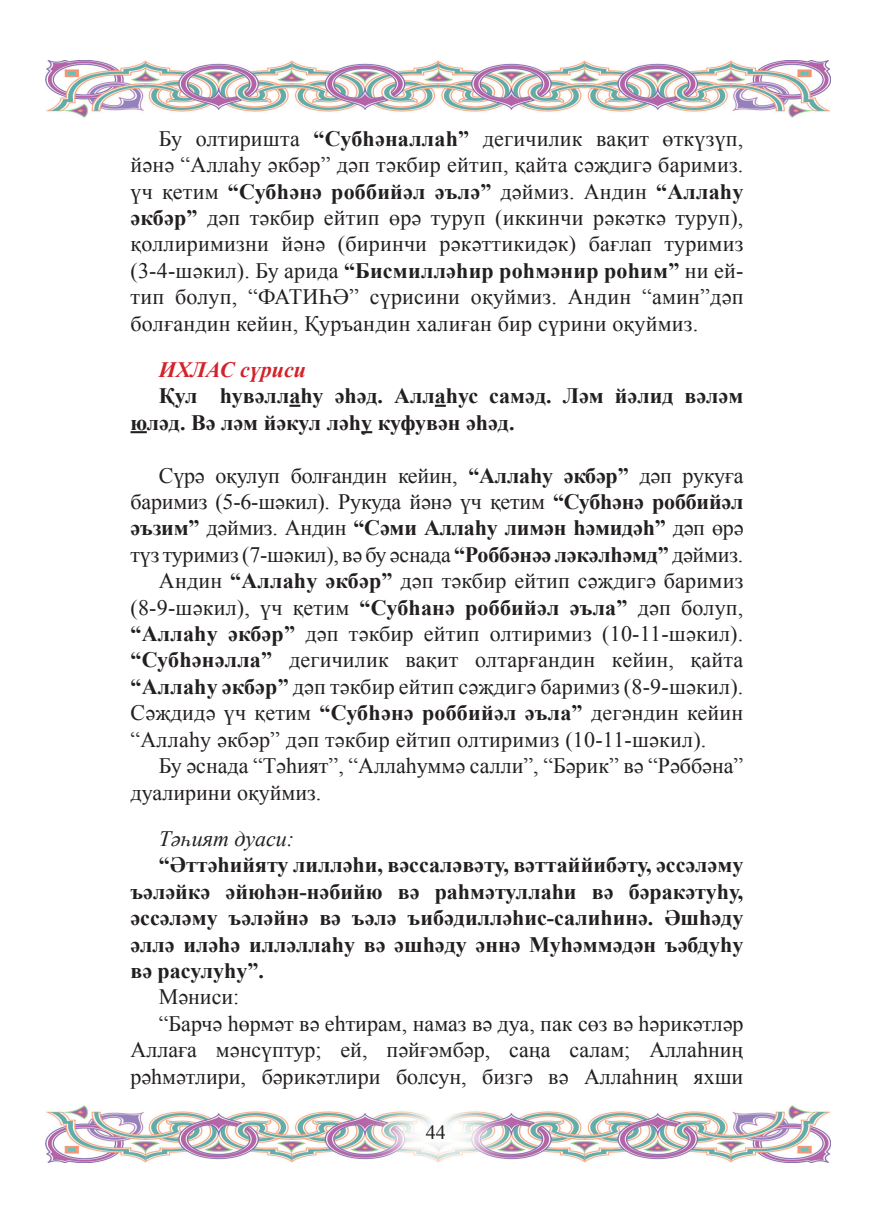
<style>
.page{position:relative;width:874px;height:1225px;background:#fff}
.page>*{position:absolute;margin:0;border:0;box-sizing:border-box;transform-origin:0 0}
.t1{font:22px/26.4px "Times New Roman";letter-spacing:.01em;color:#231f20;text-align:justify}
.t2{font:700 22px/26.4px "Times New Roman";color:#231f20}
.t3{font:22px "Times New Roman";letter-spacing:-.01em;color:#231f20}
.t4{font:italic 22px "Times New Roman";color:#231f20}
.t5{font:italic 700 22px "Times New Roman";color:#d1232a}
.t6{font:20px "Times New Roman";color:#231f20}
.s1{font-weight:700}
.s2{font-weight:400}
</style>
<div class="page">
<img style="left:45px;top:1105px;width:784px;height:57px">
<img style="left:45px;top:61px;width:784px;height:57px">
<svg style="left:289px;top:405px;width:11px;height:2px"></svg>
<svg style="left:434px;top:405px;width:11px;height:2px"></svg>
<svg style="left:130px;top:431px;width:17px;height:2px"></svg>
<svg style="left:361px;top:431px;width:11px;height:2px"></svg>
<p class="t1" style="left:130px;top:125px;width:614px;text-indent:28px">Бу олтиришта <span class="s1">“Субһәналлаһ”</span> дегичилик вақит өткүзүп, йәнә “Аллаһу әкбәр” дәп тәкбир ейтип, қайта сәҗдигә баримиз. үч қетим <span class="s1">“Субһәнә роббийәл әълә”</span> дәймиз. Андин <span class="s1">“Аллаһу әкбәр”</span> дәп тәкбир ейтип өрә туруп (иккинчи рәкәткә туруп), қоллиримизни йәнә (биринчи рәкәттикидәк) бағлап туримиз (3-4-шәкил). Бу арида <span class="s1">“Бисмилләһир роһмәнир роһим”</span> ни ей&shy;тип болуп, “Фатиһә</p>
<p class="t1" style="left:130px;top:283px;width:614px;text-indent:218px">” сүрисини оқуймиз. Андин “амин”дәп болғандин кейин, Қуръандин халиған бир сүрини оқуймиз.</p>
<p class="t5" style="left:159px;top:354px;width:149px">Ихлас сүриси</p>
<p class="t2" style="left:130px;top:382px;width:614px;text-indent:28px">Қул һувәллаһу әһәд. Аллаһус самәд. Ләм йәлид вәләм юләд. Вә ләм йәкул ләһу куфувән әһәд.</p>
<p class="t3" style="left:159px;top:460px;width:585px">Сүрә оқулуп болғандин кейин, <span class="s1">“Аллаһу әкбәр”</span> дәп рукуға</p>
<p class="t3" style="left:130px;top:487px;width:614px">баримиз (5-6-шәкил). Рукуда йәнә үч қетим <span class="s1">“Субһәнә роббийәл</span></p>
<p class="t2" style="left:130px;top:514px;width:614px">әъзим” <span class="s2">дәймиз. Андин</span> “Сәми Аллаһу лимән һәмидәһ” <span class="s2">дәп өрә</span></p>
<p class="t3" style="left:130px;top:539px;width:614px">түз туримиз (7-шәкил), вә бу әснада <span class="s1">“Роббәнәә ләкәлһәмд”</span> дәймиз.</p>
<p class="t1" style="left:159px;top:567px;width:585px">Андин <span class="s1">“Аллаһу әкбәр”</span> дәп тәкбир ейтип сәҗдигә баримиз</p>
<p class="t1" style="left:130px;top:594px;width:614px">(8-9-шәкил), үч қетим <span class="s1">“Субһанә роббийәл әъла”</span> дәп болуп,</p>
<p class="t1" style="left:130px;top:620px;width:614px"><span class="s1">“Аллаһу әкбәр”</span> дәп тәкбир ейтип олтиримиз (10-11-шәкил).</p>
<p class="t1" style="left:130px;top:646px;width:614px"><span class="s1">“Субһәнәлла”</span> дегичилик вақит олтарғандин кейин, қайта</p>
<p class="t1" style="left:130px;top:673px;width:614px"><span class="s1">“Аллаһу әкбәр”</span> дәп тәкбир ейтип сәҗдигә баримиз (8-9-шәкил).</p>
<p class="t1" style="left:130px;top:699px;width:614px">Сәҗдидә үч қетим <span class="s1">“Субһәнә роббийәл әъла”</span> дегәндин кейин</p>
<p class="t1" style="left:130px;top:726px;width:577px">“Аллаһу әкбәр” дәп тәкбир ейтип олтиримиз (10-11-шәкил).</p>
<p class="t1" style="left:159px;top:752px;width:585px">Бу әснада “Тәһият”, “Аллаһуммә салли”, “Бәрик” вә “Рәббәна”</p>
<p class="t1" style="left:130px;top:778px;width:192px">дуалирини оқуймиз.</p>
<p class="t4" style="left:159px;top:823px;width:137px">Тәһият дуаси:</p>
<p class="t2" style="left:130px;top:851px;width:614px;text-align:justify;text-indent:28px">“Әттәһийяту лилләһи, вәссаләвәту, вәттаййибәту, әссәләму ъәләйкә әйюһән-нәбийю вә раһмәтуллаһи вә бәракәтуһу, әссәләму ъәләйнә вә ъәлә ъибәдилләһис-салиһинә. Әшһәду әллә иләһә илләллаһу вә әшһәду әннә Муһәммәдән ъәбдуһу вә расулуһу”.</p>
<p class="t1" style="left:159px;top:983px;width:82px">Мәниси:</p>
<p class="t1" style="left:159px;top:1010px;width:586px">“Барчә һөрмәт вә еһтирам, намаз вә дуа, пак сөз вә һәрикәтләр</p>
<p class="t1" style="left:130px;top:1036px;width:614px">Аллаға мәнсүптур; ей, пәйғәмбәр, саңа салам; Аллаһниң</p>
<p class="t1" style="left:130px;top:1062px;width:614px">рәһмәтлири, бәрикәтлири болсун, бизгә вә Аллаһниң яхши</p>
<p class="t6" style="left:425px;top:1118px;width:21px">44</p>
</div>
